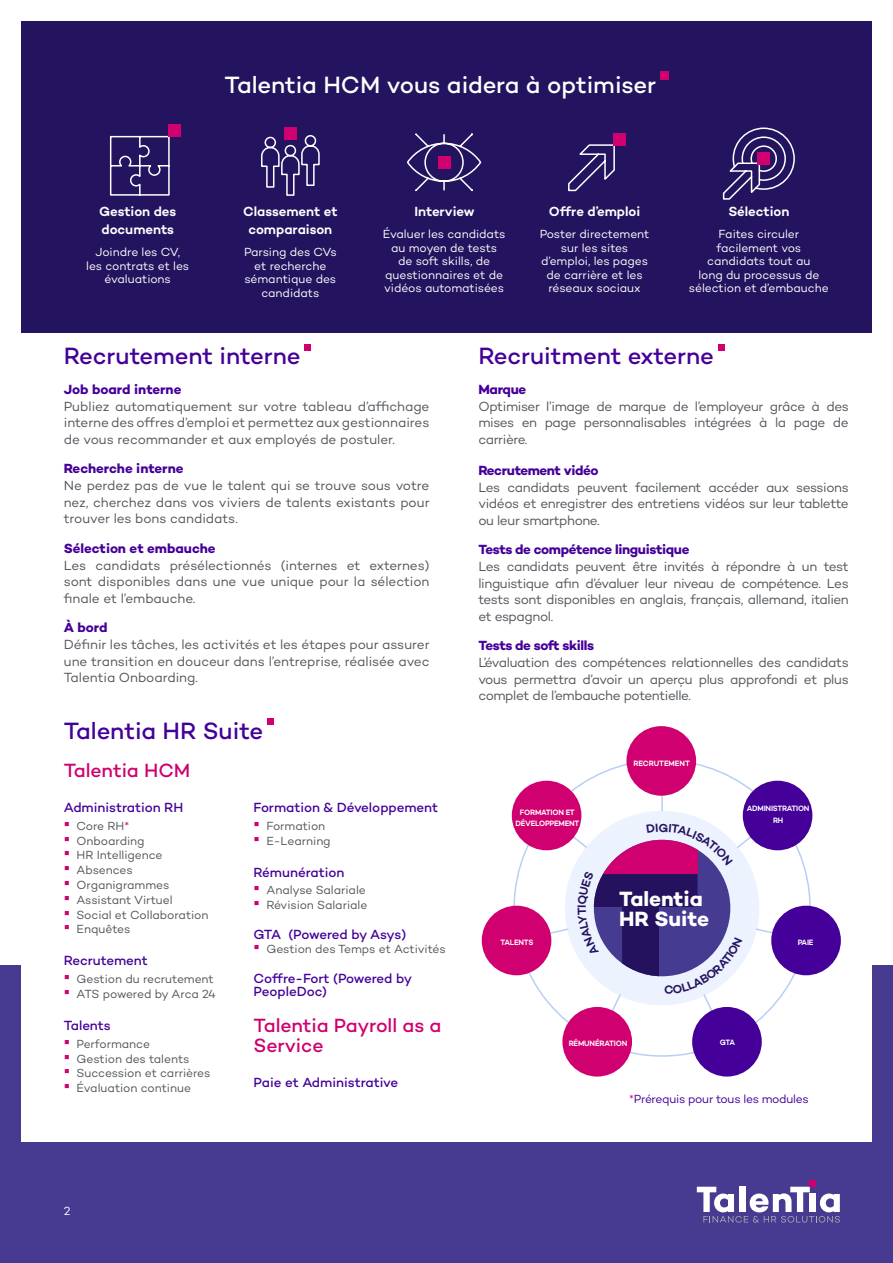
<style>
.page{position:relative;width:893px;height:1263px;background:#fff}
.page>*{position:absolute;margin:0;border:0;box-sizing:border-box;transform-origin:0 0}
.Title2{font:500 24px "Campton";letter-spacing:-.005em;color:#409}
.Title2-2{font:500 24px "Campton";letter-spacing:-.005em;color:#fff}
.t1{font:700 21px/19.5px "Campton";letter-spacing:-.005em;color:#fff}
.t2{font:500 19.5px/19.5px "Campton";letter-spacing:-.005em;color:#d0006f}
.Paragraph_Small{font:13.5px/16.5px "Campton";letter-spacing:-.025em;color:#51565b;text-align:justify}
.t3{font:500 13.5px "Campton";letter-spacing:-.005em;color:#409}
.Paragraph_Small-2{font:700 13.5px "Campton";letter-spacing:-.025em;color:#409}
.Icon_Title{font:600 13.5px/18px "Campton";letter-spacing:-.005em;color:#fff;text-align:center}
.t4{font:500 13.5px/13.5px "Campton";letter-spacing:-.02em;color:#450099}
.Paragraph_Small-3{font:700 13.5px "Campton";letter-spacing:-.005em;color:#409}
.Paragraph_Small-4{font:700 13.5px "Campton";color:#409}
.Icon_Description{font:600 13.5px/18px "Campton";letter-spacing:-.005em;color:#fff}
.t5{font:12px "Campton";letter-spacing:-.005em;color:#51565b}
.Icon_Description-2{font:12px/13.5px "Campton";letter-spacing:-.005em;color:#fff;text-align:center}
.Icon_Title-2{font:12px/13.5px "Campton";letter-spacing:-.01em;color:#fff;text-align:center}
.Paragraph_Small-5{font:12px "Campton";letter-spacing:-.025em;color:#409}
.t6{font:600 7.8px/11.1px "Campton";letter-spacing:-.03em;color:#fff;text-align:center;scale:.95 1}
.t7{font:600 7.8px "Campton";letter-spacing:-.01em;color:#fff;scale:.95 1}
.s1{font-family:"Arial";font-size:18px;color:#d0006f}
.s2{color:#d0006f}
</style>
<div class="page">
<div style="left:0;top:965px;width:893px;height:298px;background:#463a91"></div>
<div style="left:21px;top:21px;width:851px;height:1121px;background:#fff"></div>
<svg style="left:697px;top:1181px;width:143px;height:41px"></svg>
<div style="left:21px;top:21px;width:851px;height:312px;background:#24135f"></div>
<div style="left:305px;top:344px;width:6px;height:7px;background:#d0006f"></div>
<div style="left:660px;top:71px;width:8px;height:9px;background:#d0006f"></div>
<div style="left:284px;top:128px;width:12px;height:12px;background:#d10070"></div>
<svg style="left:261px;top:134px;width:59px;height:62px"></svg>
<div style="left:718px;top:344px;width:6px;height:7px;background:#d0006f"></div>
<svg style="left:109px;top:135px;width:61px;height:61px"></svg>
<div style="left:168px;top:124px;width:12px;height:12px;background:#d10070"></div>
<svg style="left:407px;top:133px;width:75px;height:59px"></svg>
<svg style="left:568px;top:144px;width:47px;height:48px"></svg>
<div style="left:613px;top:134px;width:12px;height:12px;background:#d10070"></div>
<svg style="left:722px;top:127px;width:73px;height:73px"></svg>
<svg style="left:513px;top:759px;width:298px;height:298px"></svg>
<div style="left:626px;top:726px;width:70px;height:70px;background:#d10070;border-radius:50%"></div>
<div style="left:562px;top:1007px;width:70px;height:69px;background:#d10070;border-radius:50%"></div>
<div style="left:482px;top:906px;width:69px;height:69px;background:#d10070;border-radius:50%"></div>
<div style="left:771px;top:906px;width:70px;height:69px;background:#450099;border-radius:50%"></div>
<div style="left:743px;top:781px;width:69px;height:69px;background:#450099;border-radius:50%"></div>
<div style="left:512px;top:781px;width:69px;height:69px;background:#d10070;border-radius:50%"></div>
<div style="left:692px;top:1007px;width:70px;height:69px;background:#450099;border-radius:50%"></div>
<svg style="left:267px;top:719px;width:6px;height:6px"></svg>
<svg style="left:578px;top:823px;width:164px;height:171px;background:#9c85b8"></svg>
<p class="Title2-2" style="left:225px;top:70px;width:433px">Talentia HCM vous aidera à optimiser</p>
<p class="Icon_Description" style="left:99px;top:202px;width:79px">Gestion des documents</p>
<p class="Icon_Description-2" style="left:86px;top:245px;width:104px">Joindre les CV, les contrats et les évaluations</p>
<p class="Icon_Title" style="left:243px;top:202px;width:96px">Classement et comparaison</p>
<p class="Icon_Description-2" style="left:244px;top:245px;width:94px">Parsing des CVs et recherche sémantique des candidats</p>
<p class="Icon_Title" style="left:414px;top:202px;width:62px">Interview</p>
<p class="Icon_Description-2" style="left:383px;top:227px;width:124px">Évaluer les candidats au moyen de tests de soft skills, de questionnaires et de vidéos automatisées</p>
<p class="Icon_Title" style="left:549px;top:202px;width:93px">Offre d’emploi</p>
<p class="Icon_Title-2" style="left:540px;top:227px;width:111px">Poster directement sur les sites d’emploi, les pages de carrière et les réseaux sociaux</p>
<p class="Icon_Title" style="left:728px;top:202px;width:63px">Sélection</p>
<p class="Icon_Description-2" style="left:689px;top:227px;width:141px">Faites circuler facilement vos candidats tout au<br>long du processus de sélection et d’embauche</p>
<p class="Title2" style="left:64px;top:341px;width:238px">Recrutement interne</p>
<p class="Paragraph_Small-3" style="left:64px;top:380px;width:119px">Job board interne</p>
<p class="Paragraph_Small" style="left:64px;top:398px;width:367px">Publiez automatiquement sur votre tableau d’affichage interne des offres d’emploi et permettez aux gestionnaires de vous recommander et aux employés de postuler.</p>
<p class="Paragraph_Small-3" style="left:64px;top:460px;width:121px">Recherche interne</p>
<p class="Paragraph_Small" style="left:64px;top:477px;width:367px">Ne perdez pas de vue le talent qui se trouve sous votre nez, cherchez dans vos viviers de talents existants pour trouver les bons candidats.</p>
<p class="Paragraph_Small-4" style="left:64px;top:539px;width:153px">Sélection et embauche</p>
<p class="Paragraph_Small" style="left:64px;top:557px;width:367px">Les candidats présélectionnés (internes et externes) sont disponibles dans une vue unique pour la sélection finale et l’embauche.</p>
<p class="Paragraph_Small-2" style="left:64px;top:619px;width:45px">À bord</p>
<p class="Paragraph_Small" style="left:64px;top:636px;width:367px">Définir les tâches, les activités et les étapes pour assurer une transition en douceur dans l’entreprise, réalisée avec Talentia Onboarding.</p>
<p class="Title2" style="left:64px;top:715px;width:201px">Talentia HR Suite</p>
<h3 class="t2" style="left:64px;top:760px;width:128px">Talentia HCM</h3>
<p class="t3" style="left:64px;top:799px;width:121px">Administration RH</p>
<p class="t5" style="left:64px;top:818px;width:67px"><span class="s1">▪</span> Core RH<span class="s2">*</span></p>
<p class="t5" style="left:64px;top:833px;width:82px"><span class="s1">▪</span> Onboarding</p>
<p class="t5" style="left:64px;top:848px;width:100px"><span class="s1">▪</span> HR Intelligence</p>
<p class="t5" style="left:64px;top:863px;width:70px"><span class="s1">▪</span> Absences</p>
<p class="t5" style="left:64px;top:877px;width:107px"><span class="s1">▪</span> Organigrammes</p>
<p class="t5" style="left:64px;top:892px;width:110px"><span class="s1">▪</span> Assistant Virtuel</p>
<p class="t5" style="left:64px;top:907px;width:146px"><span class="s1">▪</span> Social et Collaboration</p>
<p class="t5" style="left:64px;top:922px;width:68px"><span class="s1">▪</span> Enquêtes</p>
<p class="t3" style="left:64px;top:952px;width:85px">Recrutement</p>
<p class="t5" style="left:64px;top:971px;width:152px"><span class="s1">▪</span> Gestion du recrutement</p>
<p class="t5" style="left:64px;top:986px;width:154px"><span class="s1">▪</span> ATS powered by Arca 24</p>
<p class="t3" style="left:64px;top:1017px;width:48px">Talents</p>
<p class="t5" style="left:64px;top:1036px;width:88px"><span class="s1">▪</span> Performance</p>
<p class="t5" style="left:64px;top:1051px;width:127px"><span class="s1">▪</span> Gestion des talents</p>
<p class="t5" style="left:64px;top:1066px;width:148px"><span class="s1">▪</span> Succession et carrières</p>
<p class="t5" style="left:64px;top:1080px;width:129px"><span class="s1">▪</span> Évaluation continue</p>
<p class="t3" style="left:254px;top:799px;width:186px">Formation &amp; Développement</p>
<p class="t5" style="left:254px;top:818px;width:73px"><span class="s1">▪</span> Formation</p>
<p class="t5" style="left:254px;top:833px;width:79px"><span class="s1">▪</span> E-Learning</p>
<p class="t3" style="left:254px;top:863px;width:92px">Rémunération</p>
<p class="t5" style="left:254px;top:883px;width:114px"><span class="s1">▪</span> Analyse Salariale</p>
<p class="t5" style="left:254px;top:897px;width:115px"><span class="s1">▪</span> Révision Salariale</p>
<p class="t4" style="left:254px;top:927px;width:154px">GTA (Powered by Asys)</p>
<p class="t5" style="left:254px;top:942px;width:194px"><span class="s1">▪</span> Gestion des Temps et Activités</p>
<p class="t4" style="left:254px;top:971px;width:160px">Coffre-Fort (Powered by<br>PeopleDoc)</p>
<h3 class="t2" style="left:254px;top:1015px;width:189px">Talentia Payroll as a<br>Service</h3>
<p class="t3" style="left:254px;top:1073px;width:146px">Paie et Administrative</p>
<p class="Title2" style="left:478px;top:341px;width:237px">Recruitment externe</p>
<p class="Paragraph_Small-2" style="left:478px;top:380px;width:49px">Marque</p>
<p class="Paragraph_Small" style="left:478px;top:398px;width:372px">Optimiser l’image de marque de l’employeur grâce à des mises en page personnalisables intégrées à la page de carrière.</p>
<p class="Paragraph_Small-2" style="left:478px;top:461px;width:122px">Recrutement vidéo</p>
<p class="Paragraph_Small" style="left:478px;top:479px;width:372px">Les candidats peuvent facilement accéder aux sessions vidéos et enregistrer des entretiens vidéos sur leur tablette ou leur smartphone.</p>
<p class="Paragraph_Small-2" style="left:478px;top:541px;width:213px">Tests de compétence linguistique</p>
<p class="Paragraph_Small" style="left:478px;top:558px;width:372px">Les candidats peuvent être invités à répondre à un test linguistique afin d’évaluer leur niveau de compétence. Les tests sont disponibles en anglais, français, allemand, italien et espagnol.</p>
<p class="Paragraph_Small-2" style="left:478px;top:637px;width:117px">Tests de soft skills</p>
<p class="Paragraph_Small" style="left:478px;top:654px;width:372px">L’évaluation des compétences relationnelles des candidats vous permettra d’avoir un aperçu plus approfondi et plus complet de l’embauche potentielle.</p>
<p class="t6" style="left:515px;top:806px;width:69px">FORMATION ET<br>DÉVELOPPEMENT</p>
<p class="t6" style="left:500px;top:936px;width:36px">TALENTS</p>
<p class="t7" style="left:633px;top:758px;width:61px">RECRUTEMENT</p>
<p class="t1" style="left:619px;top:889px;width:92px">Talentia<br>HR Suite</p>
<p class="t6" style="left:747px;top:803px;width:67px">ADMINISTRATION</p>
<p class="t6" style="left:773px;top:814px;width:12px">RH</p>
<p class="t6" style="left:798px;top:936px;width:18px">PAIE</p>
<p class="t6" style="left:569px;top:1037px;width:63px">RÉMUNÉRATION</p>
<p class="t6" style="left:720px;top:1036px;width:17px">GTA</p>
<p class="Paragraph_Small-5" style="left:629px;top:1091px;width:181px"><span class="s2">*</span>Prérequis pour tous les modules</p>
<p class="Icon_Description-2" style="left:64px;top:1204px;width:8px">2</p>
</div>
